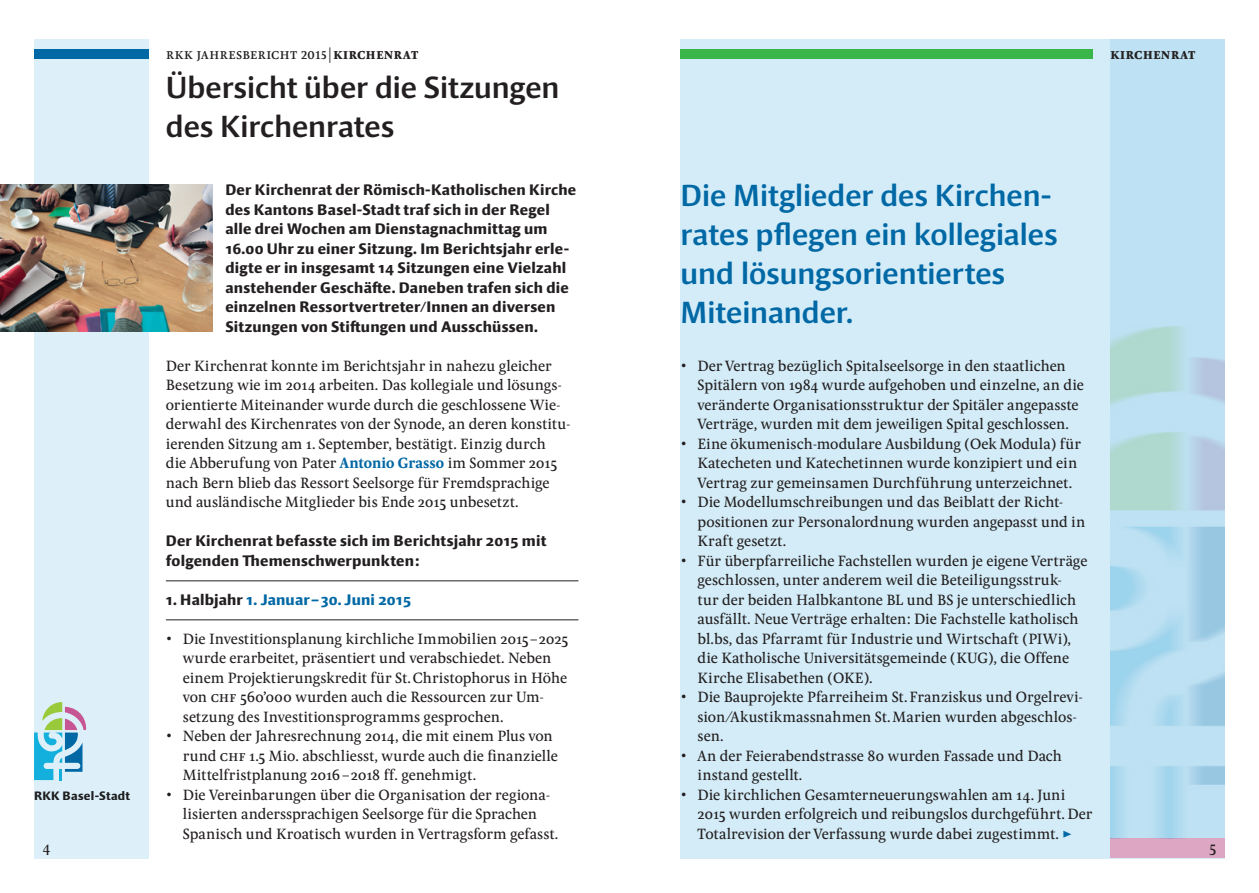
<style>
.page{position:relative;width:1259px;height:893px;background:#fff}
.page>*{position:absolute;margin:0;border:0;box-sizing:border-box;transform-origin:0 0}
.t1{font:500 30px/39px "Impara";color:#0068a5}
.t2{font:500 30px/39px "Impara";color:#231f20}
.t3{font:500 15.45px/19.5px "Pona";color:#231f20}
.t4{font:700 15.45px "Pona";letter-spacing:.005em;color:#231f20}
.t5{font:700 15px/19.5px "Impara";letter-spacing:.015em;color:#231f20}
.t6{font:700 15px "Impara";letter-spacing:.01em;color:#0068a5}
.t7{font:700 12px "Impara";letter-spacing:.03em;color:#231f20}
.s1{font-weight:700}
.s2{font-weight:700;color:#0068a5}
.s3{color:#231f20}
.s4{font-family:"Sirba";font-weight:400;color:#0068a5}
</style>
<div class="page">
<div style="left:680px;top:39px;width:545px;height:819px;background:#d3ecf7"></div>
<div style="left:34px;top:39px;width:115px;height:819px;background:#ddf0f9"></div>
<div style="left:1110px;top:39px;width:115px;height:799px;background:#bee2f3"></div>
<div style="left:34px;top:49px;width:115px;height:9px;background:#0068a5"></div>
<div style="left:680px;top:49px;width:413px;height:9px;background:#3ab54a"></div>
<div style="left:1110px;top:839px;width:115px;height:19px;background:#dda6c3"></div>
<svg style="left:34px;top:702px;width:52px;height:78px"></svg>
<img style="left:1110px;top:327px;width:115px;height:512px">
<hr style="left:166px;top:580px;width:412px;height:1px;background:#231f20">
<hr style="left:166px;top:619px;width:412px;height:1px;background:#231f20">
<img style="left:0;top:184px;width:213px;height:148px">
<p class="t3" style="left:166px;top:44px;width:254px">rkk jahresbericht 2015|<span class="s1">kirchenrat</span></p>
<p class="t4" style="left:1110px;top:43px;width:87px">kirchenrat</p>
<p class="t7" style="left:34px;top:787px;width:97px">RKK Basel-Stadt</p>
<h1 class="t2" style="left:166px;top:67px;width:395px">Übersicht über die Sitzungen des Kirchenrates</h1>
<p class="t5" style="left:225px;top:180px;width:352px">Der Kirchenrat der Römisch-Katholischen Kirche des Kantons Basel-Stadt traf sich in der Regel alle drei Wochen am Dienstagnachmittag um 16.00 Uhr zu einer Sitzung. Im Berichtsjahr erle&shy;digte er in insgesamt 14 Sitzungen eine Vielzahl anstehender Geschäfte. Daneben trafen sich die einzelnen Ressortvertreter / Innen an diversen Sitzungen von Stiftungen und Ausschüssen.</p>
<p class="t3" style="left:166px;top:356px;width:406px">Der Kirchenrat konnte im Berichtsjahr in nahezu gleicher Besetzung wie im 2014 arbeiten. Das kollegiale und lösungs&shy;orientierte Miteinander wurde durch die geschlossene Wie&shy;derwahl des Kirchenrates von der Synode, an deren konstitu&shy;ierenden Sitzung am 1. September, bestätigt. Einzig durch<br>die Abberufung von Pater <span class="s2">Antonio Grasso</span> im Sommer 2015 nach Bern blieb das Ressort Seelsorge für Fremdsprachige und ausländische Mitglieder bis Ende 2015 unbesetzt.</p>
<p class="t5" style="left:166px;top:531px;width:382px">Der Kirchenrat befasste sich im Berichtsjahr 2015 mit folgenden Themenschwerpunkten:</p>
<p class="t6" style="left:166px;top:589px;width:247px"><span class="s3">1. Halbjahr</span> 1. Januar–30. Juni 2015</p>
<p class="t3" style="left:183px;top:629px;width:387px;text-indent:-17px">• Die Investitionsplanung kirchliche Immobilien 2015–2025 wurde erarbeitet, präsentiert und verabschiedet. Neben einem Projektierungskredit für St. Christophorus in Höhe von CH F 560’000 wurden auch die Ressourcen zur Um&shy;setzung des Investitionsprogramms gesprochen.</p>
<p class="t3" style="left:183px;top:727px;width:377px;text-indent:-17px">• Neben der Jahresrechnung 2014, die mit einem Plus von rund CH F 1.5 Mio. abschliesst, wurde auch die finanzielle<br>Mittelfristplanung 2016–2018 ff. genehmigt.</p>
<p class="t3" style="left:183px;top:785px;width:377px;text-indent:-17px">• Die Vereinbarungen über die Organisation der regiona&shy;lisierten anderssprachigen Seelsorge für die Sprachen<br>Spanisch und Kroatisch wurden in Vertragsform gefasst.</p>
<h1 class="t1" style="left:680px;top:175px;width:378px">Die Mitglieder des Kirchen&shy;rates pflegen ein kollegiales und lösungsorientiertes<br>Miteinander.</h1>
<p class="t3" style="left:697px;top:356px;width:388px;text-indent:-17px">• Der Vertrag bezüglich Spitalseelsorge in den staatlichen Spitälern von 1984 wurde aufgehoben und einzelne, an die veränderte Organisationsstruktur der Spitäler angepasste Verträge, wurden mit dem jeweiligen Spital geschlossen.</p>
<p class="t3" style="left:697px;top:434px;width:385px;text-indent:-17px">• Eine ökumenisch-modulare Ausbildung (Oek Modula) für<br>Katecheten und Katechetinnen wurde konzipiert und ein<br>Vertrag zur gemeinsamen Durchführung unterzeichnet.</p>
<p class="t3" style="left:697px;top:493px;width:389px;text-indent:-17px">• Die Modellumschreibungen und das Beiblatt der Richt&shy;positionen zur Personalordnung wurden angepasst und in<br>Kraft gesetzt.</p>
<p class="t3" style="left:697px;top:551px;width:391px;text-indent:-17px">• Für überpfarreiliche Fachstellen wurden je eigene Verträge geschlossen, unter anderem weil die Beteiligungsstruk-<br>tur der beiden Halbkantone BL und BS je unterschiedlich ausfällt. Neue Verträge erhalten: Die Fachstelle katholisch bl.bs, das Pfarramt für Industrie und Wirtschaft (PIWi), die Katholische Universitätsgemeinde (KUG), die Offene Kirche Elisabethen (OKE).</p>
<p class="t3" style="left:697px;top:688px;width:387px;text-indent:-17px">• Die Bauprojekte Pfarreiheim St.Franziskus und Orgelrevi&shy;sion /Akustikmassnahmen St. Marien wurden abgeschlos&shy;sen.</p>
<p class="t3" style="left:697px;top:746px;width:366px;text-indent:-17px">• An der Feierabendstrasse 80 wurden Fassade und Dach instand gestellt.</p>
<p class="t3" style="left:697px;top:785px;width:396px;text-indent:-17px">• Die kirchlichen Gesamterneuerungswahlen am 14. Juni<br>2015 wurden erfolgreich und reibungslos durchgeführt. Der<br>Totalrevision der Verfassung wurde dabei zugestimmt. <span class="s4">►</span></p>
<p class="t3" style="left:43px;top:838px;width:9px">4</p>
<p class="t3" style="left:1209px;top:838px;width:9px">5</p>
</div>
